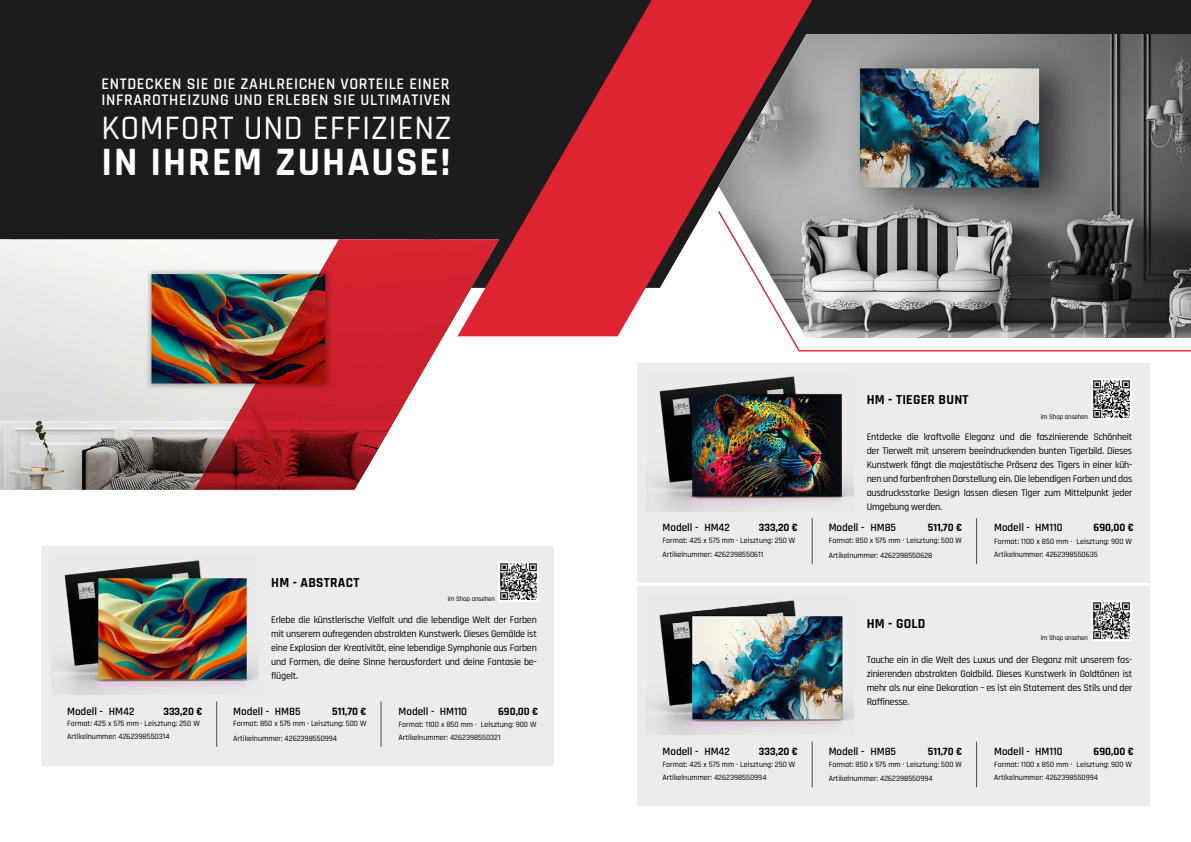
<style>
.page{position:relative;width:1191px;height:842px;background:#fff}
.page>*{position:absolute;margin:0;border:0;box-sizing:border-box;transform-origin:0 0}
.t1{font:700 40px "Rajdhani";letter-spacing:.05em;color:#fff}
.t2{font:500 34px "Rajdhani";letter-spacing:.02em;color:#fff}
.t3{font:600 16px/16px "Rajdhani";letter-spacing:.04em;color:#fff}
.t4{font:700 13.6px "Rajdhani";letter-spacing:.02em;color:#000}
.t5{font:600 11.1px "Rajdhani";color:#000}
.t6{font:700 11.1px "Rajdhani";color:#000}
.t7{font:500 10px/14px "Rajdhani";letter-spacing:-.02em;color:#000;text-align:justify}
.t8{font:500 8px/12.7px "Rajdhani";color:#000}
.t9{font:500 7px "Rajdhani";letter-spacing:-.02em;color:#000}
</style>
<div class="page">
<div style="left:0;top:0;width:1191px;height:239px;background:#1c1c1c"></div>
<svg style="left:457px;top:0;width:355px;height:336px;background:#993339"></svg>
<svg style="left:791px;top:338px;width:400px;height:13px"></svg>
<img style="left:0;top:239px;width:194px;height:251px">
<img style="left:718px;top:34px;width:473px;height:304px">
<svg style="left:494px;top:239px;width:5px;height:9px"></svg>
<img style="left:194px;top:239px;width:300px;height:251px">
<div style="left:42px;top:546px;width:512px;height:220px;background:#ececec"></div>
<img style="left:54px;top:560px;width:204px;height:134px">
<hr style="left:216px;top:701px;width:1px;height:46px;background:#4a4a49">
<hr style="left:381px;top:701px;width:1px;height:46px;background:#4a4a49">
<div style="left:637px;top:363px;width:512px;height:219px;background:#ececec"></div>
<img style="left:649px;top:376px;width:204px;height:135px">
<hr style="left:812px;top:518px;width:1px;height:46px;background:#4a4a49">
<hr style="left:976px;top:518px;width:1px;height:46px;background:#4a4a49">
<div style="left:637px;top:586px;width:512px;height:220px;background:#ececec"></div>
<img style="left:649px;top:600px;width:204px;height:134px">
<hr style="left:812px;top:742px;width:1px;height:45px;background:#4a4a49">
<hr style="left:976px;top:742px;width:1px;height:45px;background:#4a4a49">
<img style="left:1091px;top:379px;width:40px;height:40px">
<img style="left:1091px;top:600px;width:40px;height:40px">
<img style="left:498px;top:561px;width:41px;height:40px">
<h3 class="t3" style="left:101px;top:77px;width:350px">ENTDECKEN SIE DIE ZAHLREICHEN VORTEILE EINER<br>INFRAROTHEIZUNG UND ERLEBEN SIE ULTIMATIVEN</h3>
<h2 class="t2" style="left:101px;top:109px;width:351px">KOMFORT UND EFFIZIENZ</h2>
<h1 class="t1" style="left:101px;top:138px;width:350px">IN IHREM ZUHAUSE!</h1>
<p class="t5" style="left:67px;top:704px;width:69px">Modell - HM42</p>
<p class="t6" style="left:163px;top:704px;width:41px">333,20 €</p>
<p class="t8" style="left:67px;top:718px;width:134px">Format: 425 x 575 mm · Leisztung: 250 W<br>Artikelnummer: 4262398550314</p>
<h3 class="t4" style="left:271px;top:575px;width:90px">HM - ABSTRACT</h3>
<p class="t9" style="left:448px;top:595px;width:49px">im Shop ansehen</p>
<p class="t7" style="left:271px;top:613px;width:267px">Erlebe die künstlerische Vielfalt und die lebendige Welt der Farben mit unserem aufregenden abstrakten Kunstwerk. Dieses Gemälde ist eine Explosion der Kreativität, eine lebendige Symphonie aus Farben und Formen, die deine Sinne herausfordert und deine Fantasie be&shy;flügelt.</p>
<p class="t5" style="left:398px;top:704px;width:70px">Modell - HM110</p>
<p class="t6" style="left:498px;top:704px;width:42px">690,00 €</p>
<p class="t8" style="left:398px;top:718px;width:139px">Format: 1100 x 850 mm · Leisztung: 900 W<br>Artikelnummer: 4262398550321</p>
<p class="t5" style="left:233px;top:704px;width:69px">Modell - HM85</p>
<p class="t6" style="left:332px;top:704px;width:36px">511,70 €</p>
<p class="t8" style="left:233px;top:717px;width:135px;line-height:14.3px">Format: 850 x 575 mm · Leisztung: 500 W<br>Artikelnummer: 4262398550994</p>
<p class="t5" style="left:662px;top:521px;width:69px">Modell - HM42</p>
<p class="t6" style="left:759px;top:521px;width:41px">333,20 €</p>
<p class="t8" style="left:662px;top:534px;width:134px;line-height:13.3px">Format: 425 x 575 mm · Leisztung: 250 W<br>Artikelnummer: 4262398550611</p>
<p class="t5" style="left:662px;top:745px;width:69px">Modell - HM42</p>
<p class="t6" style="left:759px;top:744px;width:41px">333,20 €</p>
<p class="t8" style="left:662px;top:758px;width:134px;line-height:13.3px">Format: 425 x 575 mm · Leisztung: 250 W<br>Artikelnummer: 4262398550994</p>
<h3 class="t4" style="left:866px;top:391px;width:103px">HM - TIEGER BUNT</h3>
<p class="t9" style="left:1040px;top:412px;width:49px">im Shop ansehen</p>
<p class="t7" style="left:866px;top:430px;width:267px">Entdecke die kraftvolle Eleganz und die faszinierende Schönheit der Tierwelt mit unserem beeindruckenden bunten Tigerbild. Dieses Kunstwerk fängt die majestätische Präsenz des Tigers in einer küh&shy;nen und farbenfrohen Darstellung ein. Die lebendigen Farben und das ausdrucksstarke Design lassen diesen Tiger zum Mittelpunkt jeder Umgebung werden.</p>
<p class="t5" style="left:994px;top:521px;width:70px">Modell - HM110</p>
<p class="t6" style="left:1093px;top:521px;width:42px">690,00 €</p>
<p class="t8" style="left:994px;top:535px;width:139px">Format: 1100 x 850 mm · Leisztung: 900 W<br>Artikelnummer: 4262398550635</p>
<p class="t5" style="left:828px;top:521px;width:69px">Modell - HM85</p>
<p class="t6" style="left:927px;top:521px;width:36px">511,70 €</p>
<p class="t8" style="left:828px;top:534px;width:135px;line-height:14.3px">Format: 850 x 575 mm · Leisztung: 500 W<br>Artikelnummer: 4262398550628</p>
<h3 class="t4" style="left:866px;top:615px;width:60px">HM - GOLD</h3>
<p class="t9" style="left:1040px;top:633px;width:49px">im Shop ansehen</p>
<p class="t7" style="left:866px;top:654px;width:267px">Tauche ein in die Welt des Luxus und der Eleganz mit unserem fas&shy;zinierenden abstrakten Goldbild. Dieses Kunstwerk in Goldtönen ist mehr als nur eine Dekoration – es ist ein Statement des Stils und der Raffinesse.</p>
<p class="t5" style="left:828px;top:745px;width:69px">Modell - HM85</p>
<p class="t6" style="left:927px;top:744px;width:36px">511,70 €</p>
<p class="t8" style="left:828px;top:757px;width:135px;line-height:14.3px">Format: 850 x 575 mm · Leisztung: 500 W<br>Artikelnummer: 4262398550994</p>
<p class="t5" style="left:994px;top:745px;width:70px">Modell - HM110</p>
<p class="t6" style="left:1093px;top:744px;width:42px">690,00 €</p>
<p class="t8" style="left:994px;top:759px;width:139px">Format: 1100 x 850 mm · Leisztung: 900 W<br>Artikelnummer: 4262398550994</p>
</div>
